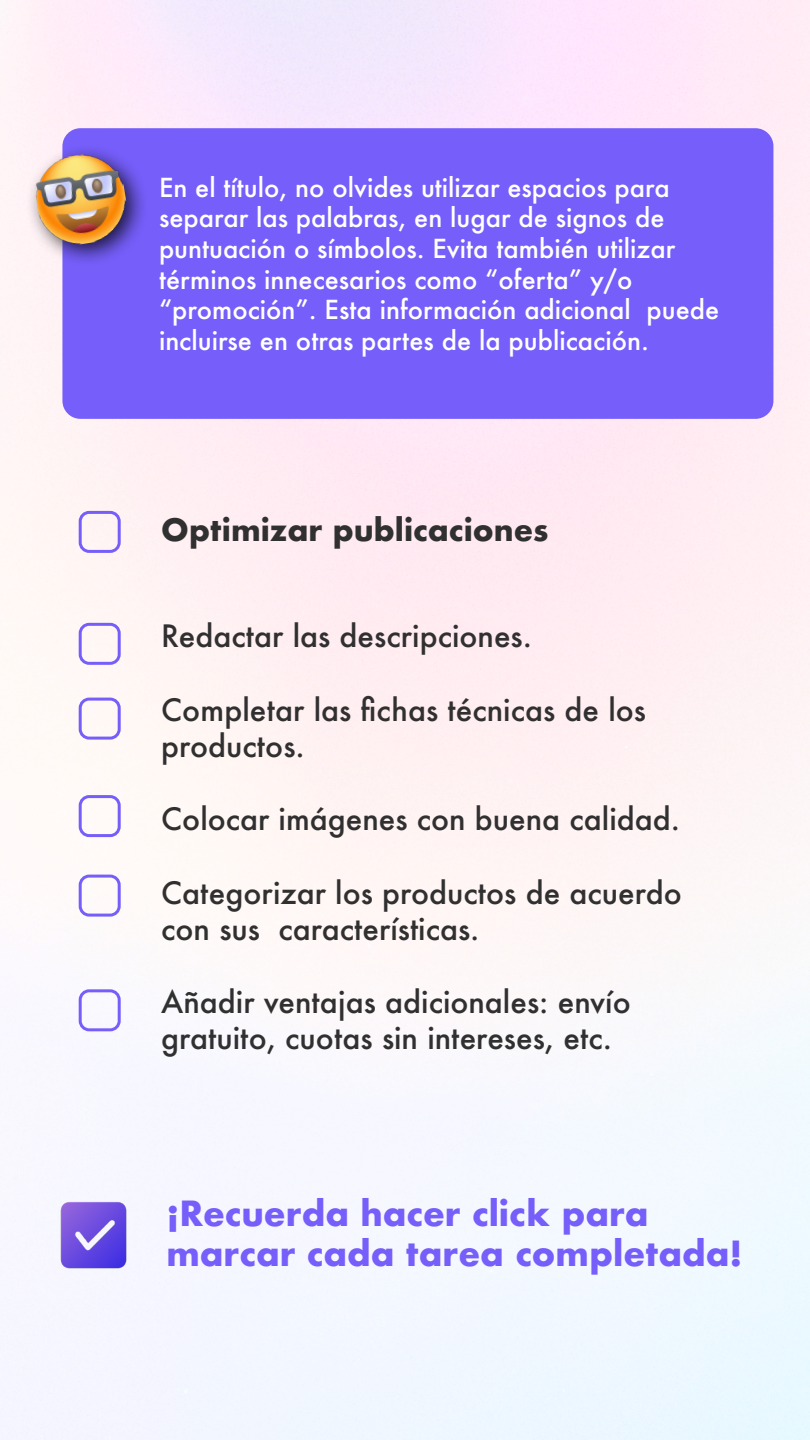
<style>
.page{position:relative;width:810px;height:1440px;background:#fff}
.page>*{position:absolute;margin:0;border:0;box-sizing:border-box;transform-origin:0 0}
.t1{font:700 33.75px/40.5px "Futura";color:#755efa}
.t2{font:500 30px/36px "Futura";color:#313031}
.t3{font:700 30px "Futura";color:#313031}
.t4{font:500 25.5px/30.6px "Futura";color:#fff}
</style>
<div class="page">
<img style="left:0;top:0;width:810px;height:1440px">
<div style="left:79px;top:511px;width:42px;height:42px;border:3px solid #755efa;border-radius:9px"></div>
<div style="left:79px;top:623px;width:42px;height:42px;border:3px solid #755efa;border-radius:9px"></div>
<div style="left:79px;top:698px;width:42px;height:42px;border:3px solid #755efa;border-radius:9px"></div>
<div style="left:79px;top:875px;width:42px;height:42px;border:3px solid #755efa;border-radius:9px"></div>
<div style="left:79px;top:795px;width:42px;height:42px;border:3px solid #755efa;border-radius:9px"></div>
<div style="left:79px;top:989px;width:42px;height:42px;border:3px solid #755efa;border-radius:9px"></div>
<div style="left:62px;top:128px;width:711px;height:291px;background:#755efa;border-radius:18px"></div>
<div style="left:25px;top:144px;width:124px;height:123px;background:#000;opacity:.75"></div>
<img style="left:31px;top:149px;width:101px;height:101px">
<img style="left:48px;top:1189px;width:91px;height:91px">
<p class="t4" style="left:159px;top:172px;width:562px">En el título, no olvides utilizar espacios para separar las palabras, en lugar de signos de puntuación o símbolos. Evita también utilizar términos innecesarios como “oferta” y/o “promoción”. Esta información adicional puede incluirse en otras partes de la publicación.</p>
<p class="t3" style="left:161px;top:508px;width:389px">Optimizar publicaciones</p>
<p class="t2" style="left:161px;top:618px;width:372px">Redactar las descripciones.</p>
<p class="t2" style="left:161px;top:691px;width:486px">Completar las fichas técnicas de los productos.</p>
<p class="t2" style="left:161px;top:801px;width:520px">Colocar imágenes con buena calidad.</p>
<p class="t2" style="left:161px;top:874px;width:522px">Categorizar los productos de acuerdo con sus características.</p>
<p class="t2" style="left:161px;top:984px;width:471px">Añadir ventajas adicionales: envío gratuito, cuotas sin intereses, etc.</p>
<h1 class="t1" style="left:166px;top:1193px;width:578px">¡Recuerda hacer click para marcar cada tarea completada!</h1>
</div>
